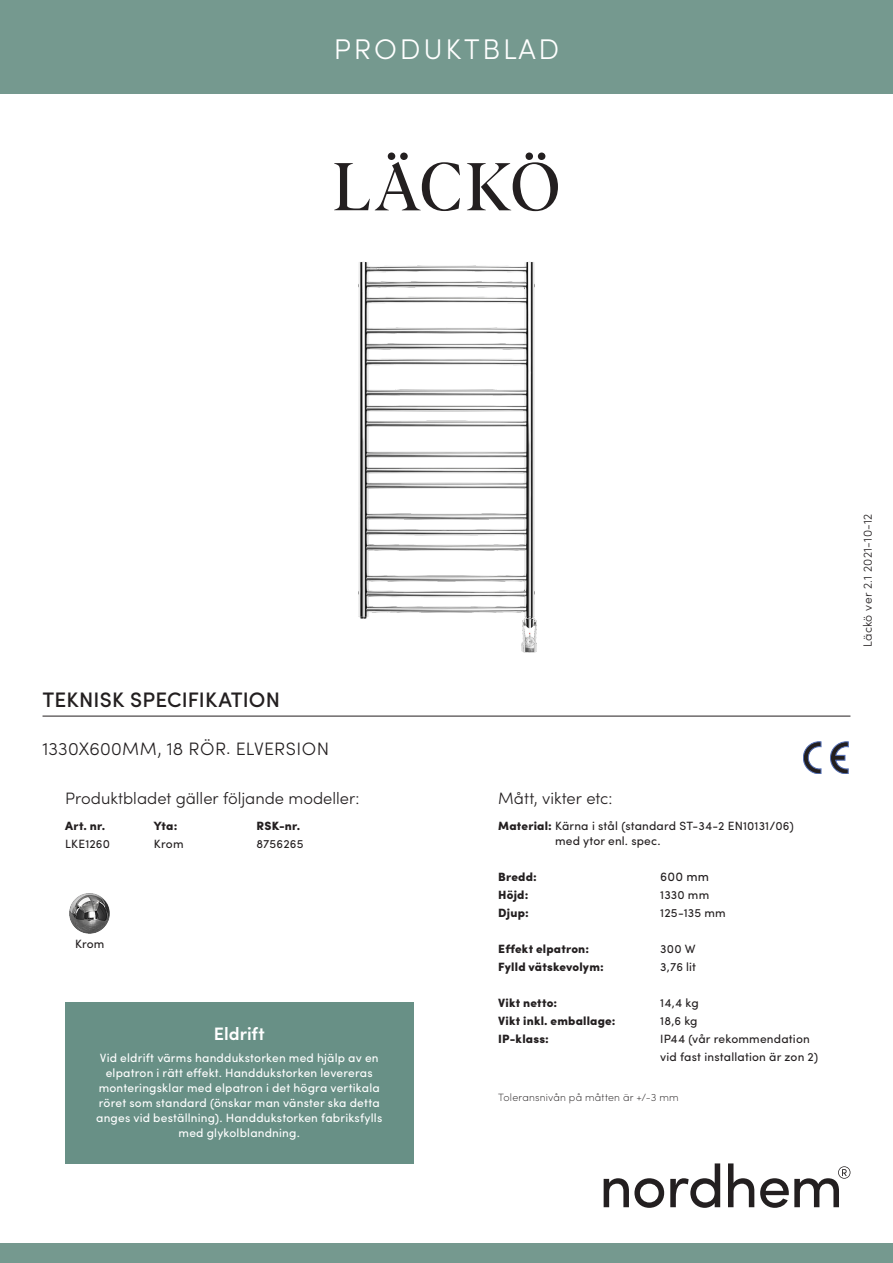
<style>
.page{position:relative;width:893px;height:1263px;background:#fff}
.page>*{position:absolute;margin:0;border:0;box-sizing:border-box;transform-origin:0 0}
.Ingress_centrerat{font:66px "Albra";color:#231f20}
.Ingress_centrerat-2{font:300 28.5px "Sofia Pro";letter-spacing:.1em;color:#fff}
.sid_2_h2_blå_med_lin{font:500 21px "Sofia Pro";letter-spacing:.01em;color:#231f20}
.t1{font:300 18px "Sofia Pro";letter-spacing:.015em;color:#231f20}
.sid_2_tabell_fakta{font:600 18px "Sofia Pro";color:#fff}
.Ingress_centrerat-3{font:300 16.5px "Sofia Pro";color:#231f20}
.sid_2_fakta{font:12.75px "Sofia Pro";color:#231f20}
.sid_2_tabell_fakta-2{font:12px/15px "Sofia Pro";letter-spacing:.015em;color:#fff;text-align:center}
.sid_2_fakta-2{font:12px/15px "Sofia Pro";letter-spacing:.01em;color:#231f20}
.sid_2_fakta-3{font:900 12px "Sofia Pro";letter-spacing:.015em;color:#231f20}
.versionsnummer{font:300 12px "Sofia Pro";letter-spacing:.03em;color:#231f20}
.sid_2_fakta-4{font:200 10.5px "Sofia Pro";letter-spacing:.02em;color:#231f20}
.s1{font-weight:900}
</style>
<div class="page">
<svg style="left:604px;top:1178px;width:60px;height:30px"></svg>
<svg style="left:670px;top:1163px;width:50px;height:45px"></svg>
<svg style="left:728px;top:1163px;width:26px;height:44px"></svg>
<svg style="left:760px;top:1166px;width:90px;height:42px"></svg>
<hr style="left:43px;top:716px;width:807px;height:1px;background:#231f20">
<div style="left:0;top:1244px;width:893px;height:19px;background:#75998f"></div>
<div style="left:0;top:0;width:893px;height:94px;background:#75998f"></div>
<img style="left:358px;top:261px;width:179px;height:392px">
<img style="left:70px;top:893px;width:40px;height:40px">
<div style="left:65px;top:1003px;width:348px;height:161px;background:#689086"></div>
<svg style="left:830px;top:742px;width:18px;height:32px"></svg>
<svg style="left:803px;top:742px;width:18px;height:32px"></svg>
<p class="Ingress_centrerat-2" style="left:334px;top:28px;width:227px">PRODUKTBLAD</p>
<p class="Ingress_centrerat" style="left:333px;top:139px;width:229px">LÄCKÖ</p>
<p class="sid_2_h2_blå_med_lin" style="left:43px;top:684px;width:239px">TEKNISK SPECIFIKATION</p>
<p class="t1" style="left:43px;top:735px;width:288px">1330X600MM, 18 RÖR. ELVERSION</p>
<p class="Ingress_centrerat-3" style="left:65px;top:786px;width:296px">Produktbladet gäller följande modeller:</p>
<p class="sid_2_fakta-3" style="left:65px;top:816px;width:41px">Art. nr.</p>
<p class="sid_2_fakta-3" style="left:154px;top:816px;width:25px">Yta:</p>
<p class="sid_2_fakta-3" style="left:257px;top:816px;width:45px">RSK-nr.</p>
<p class="sid_2_fakta-2" style="left:65px;top:836px;width:46px">LKE1260</p>
<p class="sid_2_fakta-2" style="left:154px;top:836px;width:31px">Krom</p>
<p class="sid_2_fakta-2" style="left:257px;top:836px;width:48px">8756265</p>
<p class="sid_2_fakta-2" style="left:75px;top:936px;width:31px">Krom</p>
<p class="sid_2_tabell_fakta" style="left:214px;top:1020px;width:52px">Eldrift</p>
<p class="sid_2_tabell_fakta-2" style="left:96px;top:1049px;width:288px">Vid eldrift värms handdukstorken med hjälp av en elpatron i rätt effekt. Handdukstorken levereras monteringsklar med elpatron i det högra vertikala röret som standard (önskar man vänster ska detta anges vid beställning). Handdukstorken fabriksfylls med glykolblandning.</p>
<p class="versionsnummer" style="left:859px;top:647px;width:135px;rotate:-90deg">Läckö ver 2.1 2021-10-12</p>
<p class="Ingress_centrerat-3" style="left:498px;top:786px;width:116px">Mått, vikter etc:</p>
<p class="sid_2_fakta-2" style="left:555px;top:818px;width:240px;text-indent:-57px"><span class="s1">Material:</span> Kärna i stål (standard ST-34-2 EN10131/06) med ytor enl. spec.</p>
<p class="sid_2_fakta-3" style="left:498px;top:867px;width:40px">Bredd:</p>
<p class="sid_2_fakta" style="left:660px;top:867px;width:50px">600 mm</p>
<p class="sid_2_fakta-3" style="left:498px;top:885px;width:32px">Höjd:</p>
<p class="sid_2_fakta-2" style="left:660px;top:887px;width:50px">1330 mm</p>
<p class="sid_2_fakta-3" style="left:498px;top:903px;width:32px">Djup:</p>
<p class="sid_2_fakta-2" style="left:660px;top:905px;width:67px">125-135 mm</p>
<p class="sid_2_fakta-3" style="left:498px;top:939px;width:92px">Effekt elpatron:</p>
<p class="sid_2_fakta-2" style="left:660px;top:941px;width:37px">300 W</p>
<p class="sid_2_fakta-3" style="left:498px;top:957px;width:107px">Fylld vätskevolym:</p>
<p class="sid_2_fakta-2" style="left:660px;top:959px;width:37px">3,76 lit</p>
<p class="sid_2_fakta-3" style="left:498px;top:993px;width:61px">Vikt netto:</p>
<p class="sid_2_fakta-2" style="left:660px;top:995px;width:40px">14,4 kg</p>
<p class="sid_2_fakta-3" style="left:498px;top:1011px;width:119px">Vikt inkl. emballage:</p>
<p class="sid_2_fakta-2" style="left:660px;top:1013px;width:39px">18,6 kg</p>
<p class="sid_2_fakta-3" style="left:498px;top:1029px;width:52px">IP-klass:</p>
<p class="sid_2_fakta-2" style="left:660px;top:1029px;width:159px;line-height:18px">IP44 (vår rekommendation vid fast installation är zon 2)</p>
<p class="sid_2_fakta-4" style="left:498px;top:1089px;width:182px">Toleransnivån på måtten är +/-3 mm</p>
</div>
